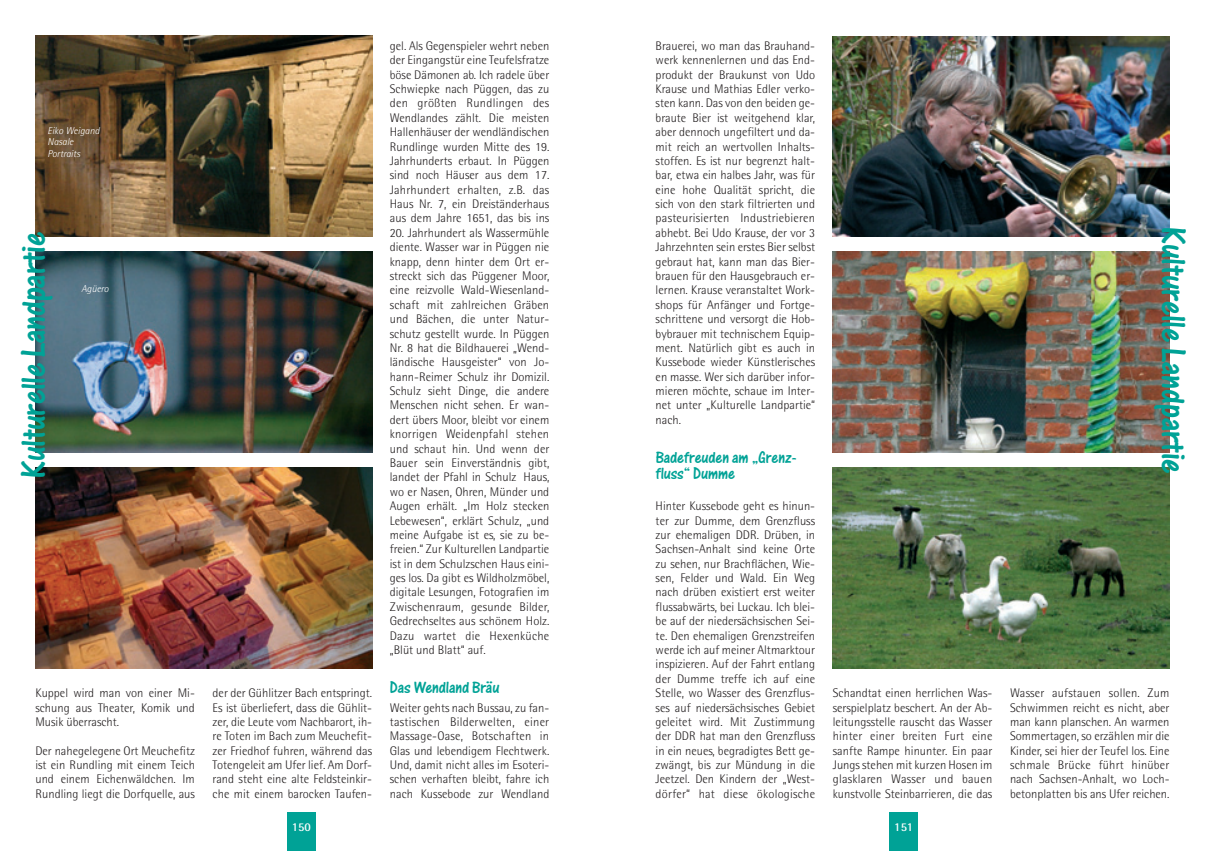
<style>
.page{position:relative;width:1205px;height:851px;background:#fff}
.page>*{position:absolute;margin:0;border:0;box-sizing:border-box;transform-origin:0 0}
.t1{font:36.25px "One Stroke Script Plain";letter-spacing:-.01em;color:#00a296}
.t2{font:17.5px/16.2px "One Stroke Script Plain";letter-spacing:-.01em;color:#00a296}
.t3{font:300 12.5px/14.4px "Rotis Semi Sans";color:#231f20;text-align:justify}
.t4{font:700 11.88px "Rotis Semi Sans";color:#fff}
.t5{font:italic 300 10px/11.9px "Rotis Semi Sans";color:#fff}
</style>
<div class="page">
<div style="left:889px;top:812px;width:29px;height:38px;background:#00a296"></div>
<div style="left:287px;top:812px;width:28px;height:38px;background:#00a296"></div>
<img style="left:35px;top:35px;width:337px;height:202px">
<img style="left:35px;top:251px;width:337px;height:201px">
<img style="left:35px;top:467px;width:337px;height:201px">
<img style="left:833px;top:36px;width:336px;height:201px">
<img style="left:833px;top:251px;width:336px;height:201px">
<img style="left:833px;top:467px;width:336px;height:201px">
<p class="t5" style="left:48px;top:125px;width:53px">Eiko Weigand<br>Nasale<br>Portraits</p>
<h1 class="t1" style="left:22px;top:477px;width:247px;rotate:-90deg">Kulturelle Landpartie</h1>
<p class="t5" style="left:81px;top:283px;width:29px">Agüero</p>
<p class="t3" style="left:35px;top:687px;width:161px">Kuppel wird man von einer Mi&shy;schung aus Theater, Komik und Musik überrascht.</p>
<p class="t3" style="left:35px;top:744px;width:161px">Der nahegelegene Ort Meuchefitz ist ein Rundling mit einem Teich und einem Eichenwäldchen. Im Rundling liegt die Dorfquelle, aus</p>
<p class="t3" style="left:213px;top:687px;width:161px">der der Gühlitzer Bach entspringt.<br>Es ist überliefert, dass die Gühlit&shy;zer, die Leute vom Nachbarort, ih&shy;re Toten im Bach zum Meuchefit&shy;zer Friedhof fuhren, während das Totengeleit am Ufer lief. Am Dorf&shy;rand steht eine alte Feldsteinkir&shy;che mit einem barocken Taufen-</p>
<p class="t3" style="left:390px;top:40px;width:161px">gel. Als Gegenspieler wehrt neben der Eingangstür eine Teufelsfratze böse Dämonen ab. Ich radele über Schwiepke nach Püggen, das zu den größten Rundlingen des Wendlandes zählt. Die meisten Hallenhäuser der wendländischen Rundlinge wurden Mitte des 19.<br>Jahrhunderts erbaut. In Püggen sind noch Häuser aus dem 17.<br>Jahrhundert erhalten, z.B. das Haus Nr. 7, ein Dreiständerhaus aus dem Jahre 1651, das bis ins</p>
<p class="t3" style="left:390px;top:227px;width:161px">20. Jahrhundert als Wassermühle diente. Wasser war in Püggen nie knapp, denn hinter dem Ort er&shy;streckt sich das Püggener Moor, eine reizvolle Wald-Wiesenland&shy;schaft mit zahlreichen Gräben und Bächen, die unter Natur&shy;schutz gestellt wurde. In Püggen Nr. 8 hat die Bildhauerei „Wend&shy;ländische Hausgeister“ von Jo&shy;hann-Reimer Schulz ihr Domizil.<br>Schulz sieht Dinge, die andere Menschen nicht sehen. Er wan&shy;dert übers Moor, bleibt vor einem knorrigen Weidenpfahl stehen und schaut hin. Und wenn der Bauer sein Einverständnis gibt, landet der Pfahl in Schulz Haus, wo er Nasen, Ohren, Münder und Augen erhält. „Im Holz stecken Lebewesen“, erklärt Schulz, „und meine Aufgabe ist es, sie zu be&shy;freien.“ Zur Kulturellen Landpartie ist in dem Schulzschen Haus eini&shy;ges los. Da gibt es Wildholzmöbel, digitale Lesungen, Fotografien im Zwischenraum, gesunde Bilder, Gedrechseltes aus schönem Holz.<br>Dazu wartet die Hexenküche „Blüt und Blatt“ auf.</p>
<h2 class="t2" style="left:390px;top:681px;width:111px">Das Wendland Bräu</h2>
<p class="t3" style="left:390px;top:701px;width:161px">Weiter gehts nach Bussau, zu fan&shy;tastischen Bilderwelten, einer Massage-Oase, Botschaften in Glas und lebendigem Flechtwerk.<br>Und, damit nicht alles im Esoteri&shy;schen verhaften bleibt, fahre ich nach Kussebode zur Wendland</p>
<p class="t3" style="left:656px;top:40px;width:161px">Brauerei, wo man das Brauhand&shy;werk kennenlernen und das End&shy;produkt der Braukunst von Udo Krause und Mathias Edler verko&shy;sten kann. Das von den beiden ge&shy;braute Bier ist weitgehend klar, aber dennoch ungefiltert und da&shy;mit reich an wertvollen Inhalts&shy;stoffen. Es ist nur begrenzt halt&shy;bar, etwa ein halbes Jahr, was für eine hohe Qualität spricht, die sich von den stark filtrierten und pasteurisierten Industriebieren abhebt. Bei Udo Krause, der vor 3<br>Jahrzehnten sein erstes Bier selbst gebraut hat, kann man das Bier&shy;brauen für den Hausgebrauch er&shy;lernen. Krause veranstaltet Work&shy;shops für Anfänger und Fortge&shy;schrittene und versorgt die Hob&shy;bybrauer mit technischem Equip&shy;ment. Natürlich gibt es auch in Kussebode wieder Künstlerisches en masse. Wer sich darüber infor&shy;mieren möchte, schaue im Inter&shy;net unter „Kulturelle Landpartie“ nach.</p>
<h2 class="t2" style="left:656px;top:451px;width:143px">Badefreuden am „Grenz&shy;fluss“ Dumme</h2>
<p class="t3" style="left:656px;top:500px;width:161px">Hinter Kussebode geht es hinun&shy;ter zur Dumme, dem Grenzfluss zur ehemaligen DDR. Drüben, in Sachsen-Anhalt sind keine Orte zu sehen, nur Brachflächen, Wie&shy;sen, Felder und Wald. Ein Weg nach drüben existiert erst weiter flussabwärts, bei Luckau. Ich blei&shy;be auf der niedersächsischen Sei&shy;te. Den ehemaligen Grenzstreifen werde ich auf meiner Altmarktour inspizieren. Auf der Fahrt entlang der Dumme treffe ich auf eine Stelle, wo Wasser des Grenzflus&shy;ses auf niedersächsisches Gebiet geleitet wird. Mit Zustimmung der DDR hat man den Grenzfluss in ein neues, begradigtes Bett ge&shy;zwängt, bis zur Mündung in die Jeetzel. Den Kindern der „West&shy;dörfer“ hat diese ökologische</p>
<h1 class="t1" style="left:1185px;top:227px;width:247px;rotate:90deg">Kulturelle Landpartie</h1>
<p class="t3" style="left:833px;top:687px;width:161px">Schandtat einen herrlichen Was&shy;serspielplatz beschert. An der Ab&shy;leitungsstelle rauscht das Wasser hinter einer breiten Furt eine sanfte Rampe hinunter. Ein paar Jungs stehen mit kurzen Hosen im glasklaren Wasser und bauen kunstvolle Steinbarrieren, die das</p>
<p class="t3" style="left:1010px;top:687px;width:161px">Wasser aufstauen sollen. Zum Schwimmen reicht es nicht, aber man kann planschen. An warmen Sommertagen, so erzählen mir die Kinder, sei hier der Teufel los. Eine schmale Brücke führt hinüber nach Sachsen-Anhalt, wo Loch&shy;betonplatten bis ans Ufer reichen.</p>
<p class="t4" style="left:292px;top:822px;width:21px">150</p>
<p class="t4" style="left:894px;top:822px;width:20px">151</p>
</div>
